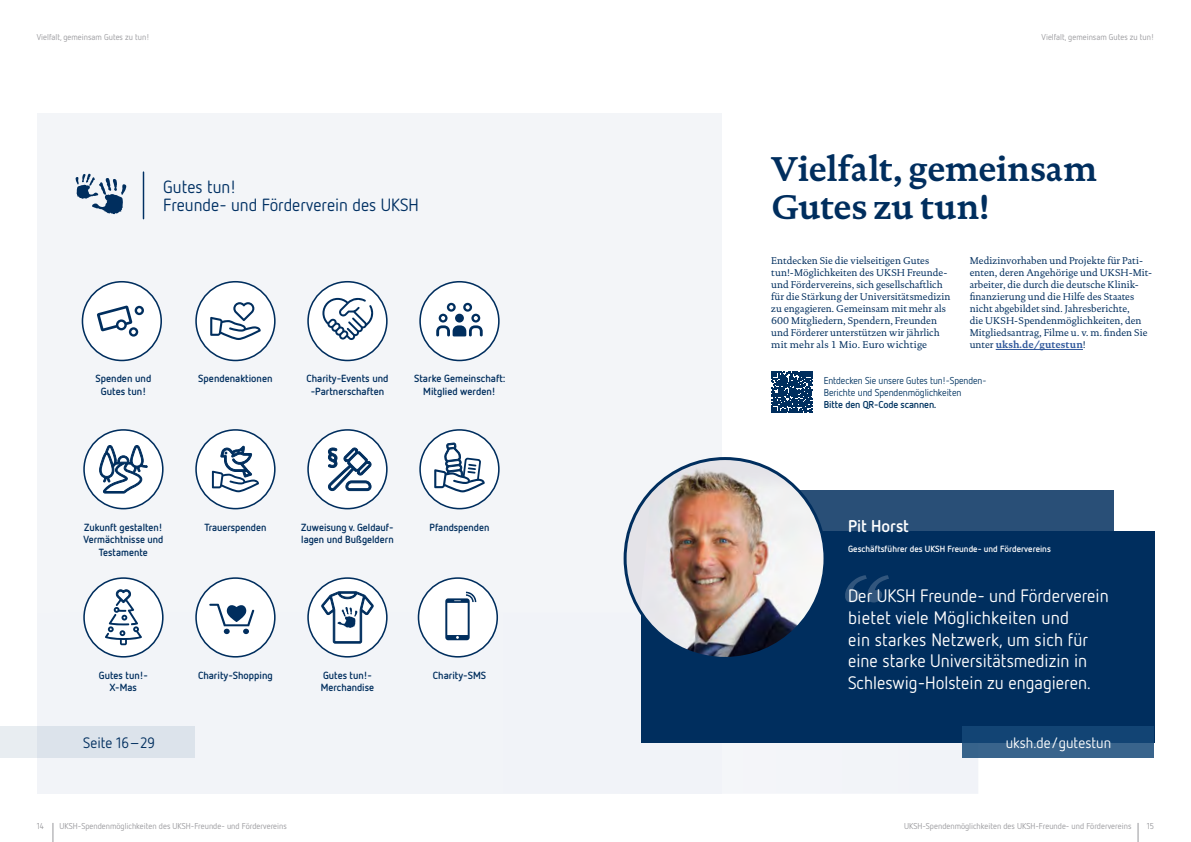
<style>
.page{position:relative;width:1191px;height:842px;background:#fff}
.page>*{position:absolute;margin:0;border:0;box-sizing:border-box;transform-origin:0 0}
.t1{font:700 35px/38px "DTL Documenta TOT";letter-spacing:-.01em;color:#002e5e}
.t2{font:18px/21.6px "Netto OT";color:#fff}
.t3{font:17.6px/17.6px "Netto OT";color:#003063}
.t4{font:700 17px "Netto OT";letter-spacing:-.005em;color:#fff}
.t5{font:15px "Netto OT";color:#fff}
.t6{font:15px "Netto OT";color:#002e5e}
.t7{font:700 10.4px/12.5px "Netto OT";color:#002e5e;text-align:center}
.t8{font:10px/12px "DTL Documenta TOT";color:#002e5e}
.t9{font:10px/12px "Netto OT";letter-spacing:-.01em;color:#003360}
.t10{font:700 10px "Netto OT";letter-spacing:-.01em;color:#003360}
.t11{font:700 9px "Netto OT";color:#fff}
.t12{font:8.5px "Netto OT";color:#98989c}
.s1{font-weight:700;color:#30589b}
</style>
<div class="page">
<svg style="left:53px;top:823px;width:1px;height:19px"></svg>
<svg style="left:1137px;top:823px;width:1px;height:19px"></svg>
<div style="left:37px;top:113px;width:684px;height:681px;background:#f3f5f8"></div>
<svg style="left:83px;top:613px;width:895px;height:181px"></svg>
<hr style="left:143px;top:172px;width:1px;height:47px;background:#003063">
<svg style="left:75px;top:174px;width:51px;height:40px"></svg>
<div style="left:420px;top:282px;width:79px;height:78px;background:#fff;border-radius:50%"></div>
<div style="left:419px;top:281px;width:80px;height:80px;border:2px solid #002e5e;border-radius:50%"></div>
<svg style="left:436px;top:303px;width:47px;height:33px"></svg>
<div style="left:82px;top:282px;width:79px;height:78px;background:#fff;border-radius:50%"></div>
<div style="left:82px;top:281px;width:80px;height:80px;border:2px solid #002e5e;border-radius:50%"></div>
<svg style="left:97px;top:306px;width:47px;height:31px"></svg>
<div style="left:196px;top:282px;width:79px;height:78px;background:#fff;border-radius:50%"></div>
<div style="left:195px;top:281px;width:81px;height:80px;border:2px solid #002e5e;border-radius:50%"></div>
<svg style="left:210px;top:302px;width:51px;height:38px"></svg>
<div style="left:308px;top:282px;width:79px;height:78px;background:#fff;border-radius:50%"></div>
<div style="left:307px;top:281px;width:80px;height:80px;border:2px solid #002e5e;border-radius:50%"></div>
<svg style="left:322px;top:298px;width:52px;height:42px"></svg>
<div style="left:196px;top:578px;width:79px;height:79px;background:#fff;border-radius:50%"></div>
<div style="left:195px;top:577px;width:81px;height:81px;border:2px solid #002e5e;border-radius:50%"></div>
<svg style="left:209px;top:604px;width:45px;height:30px"></svg>
<div style="left:418px;top:578px;width:79px;height:79px;background:#fff;border-radius:50%"></div>
<div style="left:418px;top:577px;width:80px;height:81px;border:2px solid #002e5e;border-radius:50%"></div>
<svg style="left:445px;top:592px;width:31px;height:48px"></svg>
<div style="left:308px;top:430px;width:79px;height:79px;background:#fff;border-radius:50%"></div>
<div style="left:307px;top:429px;width:80px;height:80px;border:2px solid #002e5e;border-radius:50%"></div>
<svg style="left:328px;top:448px;width:43px;height:43px"></svg>
<div style="left:420px;top:430px;width:79px;height:79px;background:#fff;border-radius:50%"></div>
<div style="left:419px;top:429px;width:80px;height:80px;border:2px solid #002e5e;border-radius:50%"></div>
<svg style="left:434px;top:434px;width:51px;height:58px"></svg>
<div style="left:308px;top:578px;width:79px;height:79px;background:#fff;border-radius:50%"></div>
<div style="left:307px;top:577px;width:80px;height:81px;border:2px solid #002e5e;border-radius:50%"></div>
<div style="left:84px;top:430px;width:79px;height:79px;background:#fff;border-radius:50%"></div>
<div style="left:83px;top:429px;width:81px;height:80px;border:2px solid #002e5e;border-radius:50%"></div>
<svg style="left:99px;top:445px;width:48px;height:48px"></svg>
<div style="left:196px;top:430px;width:79px;height:79px;background:#fff;border-radius:50%"></div>
<div style="left:195px;top:429px;width:80px;height:80px;border:2px solid #002e5e;border-radius:50%"></div>
<svg style="left:212px;top:446px;width:47px;height:46px"></svg>
<svg style="left:322px;top:592px;width:51px;height:51px"></svg>
<div style="left:84px;top:578px;width:79px;height:79px;background:#fff;border-radius:50%"></div>
<div style="left:83px;top:577px;width:81px;height:81px;border:2px solid #002e5e;border-radius:50%"></div>
<svg style="left:105px;top:589px;width:37px;height:56px"></svg>
<hr style="left:995px;top:349px;width:88px;height:1px;background:#30589b">
<svg style="left:771px;top:371px;width:41px;height:41px"></svg>
<div style="left:641px;top:531px;width:513px;height:211px;background:#002e5e"></div>
<div style="left:655px;top:490px;width:459px;height:41px;background:#294f77"></div>
<img style="left:635px;top:461px;width:188px;height:197px">
<svg style="left:845px;top:575px;width:44px;height:27px"></svg>
<svg style="left:962px;top:726px;width:192px;height:32px;background:#24527f"></svg>
<div style="left:0;top:726px;width:195px;height:32px;background:#dce3eb"></div>
<p class="t12" style="left:37px;top:32px;width:114px">Vielfalt, gemeinsam Gutes zu tun!</p>
<p class="t12" style="left:1041px;top:32px;width:114px">Vielfalt, gemeinsam Gutes zu tun!</p>
<h3 class="t3" style="left:163px;top:178px;width:257px">Gutes tun!<br>Freunde- und Förderverein des UKSH</h3>
<p class="t7" style="left:96px;top:372px;width:57px">Spenden und<br>Gutes tun!</p>
<p class="t7" style="left:198px;top:372px;width:76px">Spendenaktionen</p>
<p class="t7" style="left:306px;top:372px;width:84px">Charity-Events und -Partnerschaften</p>
<p class="t7" style="left:414px;top:372px;width:92px">Starke Gemeinschaft:<br>Mitglied werden!</p>
<p class="t7" style="left:83px;top:520px;width:82px">Zukunft gestalten!<br>Vermächtnisse und<br>Testamente</p>
<p class="t7" style="left:204px;top:520px;width:63px">Trauerspenden</p>
<p class="t7" style="left:301px;top:520px;width:94px;text-align:left">Zuweisung v. Geldauf&shy;lagen und Bußgeldern</p>
<p class="t7" style="left:429px;top:520px;width:61px">Pfandspenden</p>
<p class="t7" style="left:99px;top:668px;width:50px">Gutes tun!-<br>X-Mas</p>
<p class="t7" style="left:198px;top:668px;width:76px">Charity-Shopping</p>
<p class="t7" style="left:433px;top:668px;width:55px">Charity-SMS</p>
<p class="t7" style="left:321px;top:668px;width:55px;text-align:left">Gutes tun!-<br>Merchandise</p>
<h1 class="t1" style="left:771px;top:150px;width:327px">Vielfalt, gemeinsam<br>Gutes zu tun!</h1>
<p class="t8" style="left:771px;top:255px;width:181px">Entdecken Sie die vielseitigen Gutes tun!-Möglichkeiten des UKSH Freunde&shy;und Fördervereins, sich gesellschaftlich für die Stärkung der Universitätsmedizin zu engagieren. Gemeinsam mit mehr als 600 Mitgliedern, Spendern, Freunden und Förderer unterstützen wir jährlich mit mehr als 1 Mio. Euro wichtige</p>
<p class="t8" style="left:969px;top:255px;width:184px">Medizinvorhaben und Projekte für Pati&shy;enten, deren Angehörige und UKSH-Mit&shy;arbeiter, die durch die deutsche Klinik&shy;finanzierung und die Hilfe des Staates nicht abgebildet sind. Jahresberichte,<br>die UKSH-Spendenmöglichkeiten, den Mitgliedsantrag, Filme u. v. m. finden Sie unter <span class="s1">uksh.de/gutestun</span>!</p>
<p class="t9" style="left:823px;top:374px;width:164px">Entdecken Sie unsere Gutes tun!-Spenden-<br>Berichte und Spendenmöglichkeiten</p>
<p class="t10" style="left:823px;top:398px;width:114px">Bitte den QR-Code scannen.</p>
<h3 class="t4" style="left:848px;top:515px;width:62px">Pit Horst</h3>
<p class="t11" style="left:848px;top:544px;width:204px">Geschäftsführer des UKSH Freunde- und Fördervereins</p>
<h2 class="t2" style="left:848px;top:585px;width:262px">Der UKSH Freunde- und Förderverein bietet viele Möglichkeiten und<br>ein starkes Netzwerk, um sich für eine starke Universitätsmedizin in Schleswig-Holstein zu engagieren.</h2>
<h3 class="t6" style="left:83px;top:734px;width:73px">Seite 16–29</h3>
<h3 class="t5" style="left:1005px;top:734px;width:107px">uksh.de/gutestun</h3>
<p class="t12" style="left:37px;top:821px;width:8px">14</p>
<p class="t12" style="left:60px;top:821px;width:229px">UKSH-Spendenmöglichkeiten des UKSH-Freunde- und Fördervereins</p>
<p class="t12" style="left:904px;top:821px;width:229px">UKSH-Spendenmöglichkeiten des UKSH-Freunde- und Fördervereins</p>
<p class="t12" style="left:1146px;top:821px;width:9px">15</p>
</div>
